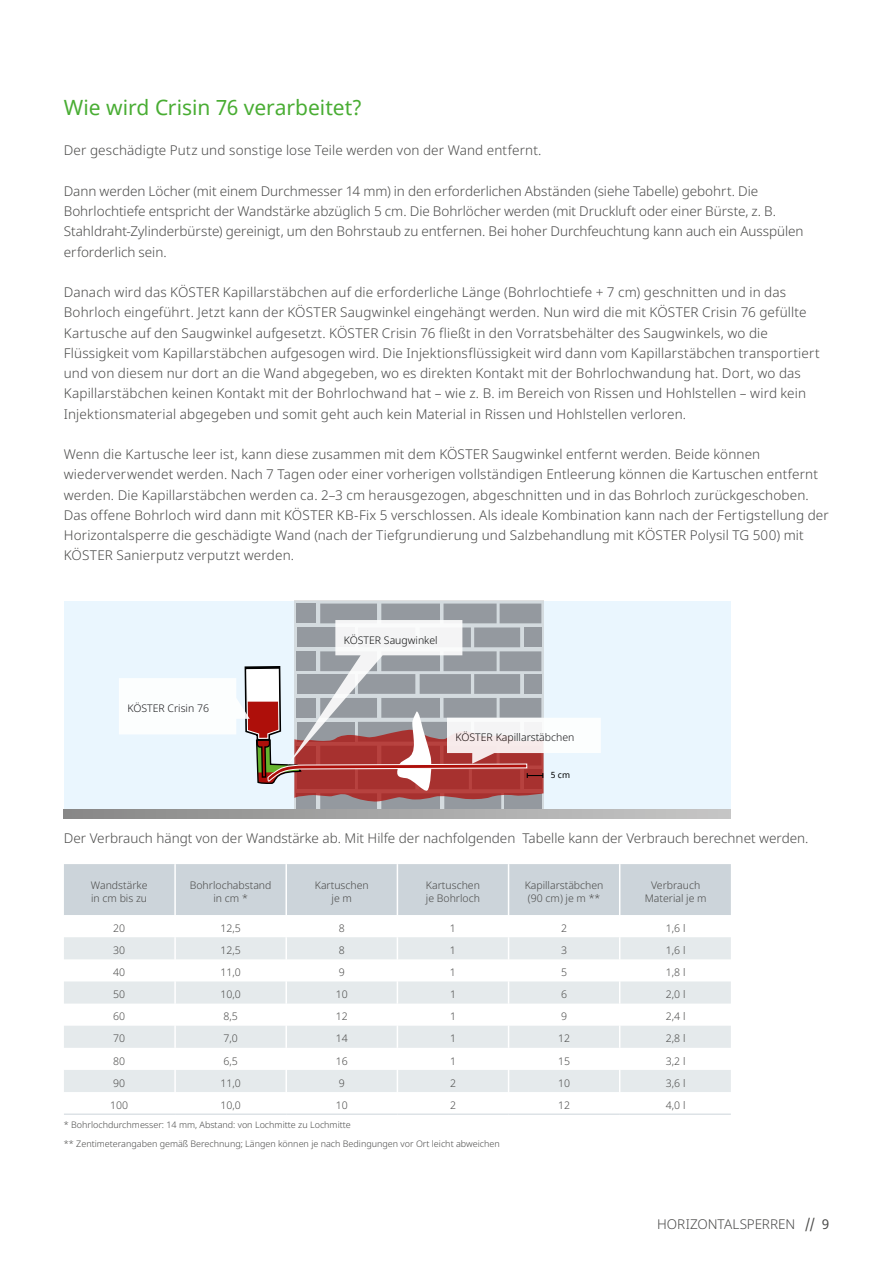
<style>
.page{position:relative;width:893px;height:1263px;background:#fff}
.page>*{position:absolute;margin:0;border:0;box-sizing:border-box;transform-origin:0 0}
.t1{font:21px "Noto Sans";letter-spacing:-.005em;color:#49ad33}
.t2{font:300 13.5px/20.2px "Noto Sans";letter-spacing:.01em;color:#4a4a49}
.t3{font:300 10.5px/12.6px "Noto Sans";color:#4a4a49;text-align:center}
.t4{font:300 10.5px "Noto Sans";color:#000}
.t5{font:300 9px/19.4px "Noto Sans";color:#4a4a49}
.t6{font:8.55px "Noto Sans";color:#000}
.s1{font-weight:400}
</style>
<div class="page">
<svg style="left:64px;top:603px;width:667px;height:511px"></svg>
<hr style="left:64px;top:1114px;width:111px;height:1px;background:#ccd4da">
<hr style="left:175px;top:1114px;width:111px;height:1px;background:#ccd4da">
<hr style="left:286px;top:1114px;width:111px;height:1px;background:#ccd4da">
<hr style="left:397px;top:1114px;width:112px;height:1px;background:#ccd4da">
<hr style="left:509px;top:1114px;width:111px;height:1px;background:#ccd4da">
<hr style="left:620px;top:1114px;width:111px;height:1px;background:#ccd4da">
<h1 class="t1" style="left:64px;top:93px;width:300px">Wie wird Crisin 76 verarbeitet?</h1>
<p class="t2" style="left:64px;top:141px;width:479px">Der geschädigte Putz und sonstige lose Teile werden von der Wand entfernt.</p>
<p class="t2" style="left:64px;top:181px;width:741px">Dann werden Löcher (mit einem Durchmesser 14 mm) in den erforderlichen Abständen (siehe Tabelle) gebohrt. Die Bohrlochtiefe entspricht der Wandstärke abzüglich 5 cm. Die Bohrlöcher werden (mit Druckluft oder einer Bürste, z. B.<br>Stahldraht-Zylinderbürste) gereinigt, um den Bohrstaub zu entfernen. Bei hoher Durchfeuchtung kann auch ein Ausspülen erforderlich sein.</p>
<p class="t2" style="left:64px;top:282px;width:757px">Danach wird das KÖSTER Kapillarstäbchen auf die erforderliche Länge (Bohrlochtiefe + 7 cm) geschnitten und in das Bohrloch eingeführt. Jetzt kann der KÖSTER Saugwinkel eingehängt werden. Nun wird die mit KÖSTER Crisin 76 gefüllte Kartusche auf den Saugwinkel aufgesetzt. KÖSTER Crisin 76 fließt in den Vorratsbehälter des Saugwinkels, wo die Flüssigkeit vom Kapillarstäbchen aufgesogen wird. Die Injektionsflüssigkeit wird dann vom Kapillarstäbchen transportiert und von diesem nur dort an die Wand abgegeben, wo es direkten Kontakt mit der Bohrlochwandung hat. Dort, wo das Kapillarstäbchen keinen Kontakt mit der Bohrlochwand hat – wie z. B. im Bereich von Rissen und Hohlstellen – wird kein Injektionsmaterial abgegeben und somit geht auch kein Material in Rissen und Hohlstellen verloren.</p>
<p class="t2" style="left:64px;top:444px;width:767px">Wenn die Kartusche leer ist, kann diese zusammen mit dem KÖSTER Saugwinkel entfernt werden. Beide können wiederverwendet werden. Nach 7 Tagen oder einer vorherigen vollständigen Entleerung können die Kartuschen entfernt werden. Die Kapillarstäbchen werden ca. 2–3 cm herausgezogen, abgeschnitten und in das Bohrloch zurückgeschoben.<br>Das offene Bohrloch wird dann mit KÖSTER KB-Fix 5 verschlossen. Als ideale Kombination kann nach der Fertigstellung der Horizontalsperre die geschädigte Wand (nach der Tiefgrundierung und Salzbehandlung mit KÖSTER Polysil TG 500) mit KÖSTER Sanierputz verputzt werden.</p>
<p class="t4" style="left:127px;top:701px;width:83px">KÖSTER Crisin 76</p>
<p class="t4" style="left:344px;top:632px;width:95px">KÖSTER Saugwinkel</p>
<p class="t4" style="left:455px;top:730px;width:121px">KÖSTER Kapillarstäbchen</p>
<p class="t6" style="left:551px;top:769px;width:21px">5 cm</p>
<p class="t2" style="left:64px;top:829px;width:746px">Der Verbrauch hängt von der Wandstärke ab. Mit Hilfe der nachfolgenden Tabelle kann der Verbrauch berechnet werden.</p>
<p class="t3" style="left:91px;top:879px;width:58px;text-align:left">Wandstärke in cm bis zu</p>
<p class="t3" style="left:190px;top:879px;width:83px">Bohrlochabstand in cm *</p>
<p class="t3" style="left:315px;top:879px;width:55px">Kartuschen je m</p>
<p class="t3" style="left:426px;top:879px;width:56px;text-align:left">Kartuschen je Bohrloch</p>
<p class="t3" style="left:525px;top:879px;width:80px">Kapillarstäbchen (90 cm) je m **</p>
<p class="t3" style="left:645px;top:879px;width:63px">Verbrauch<br>Material je m</p>
<p class="t3" style="left:113px;top:922px;width:13px">20</p>
<p class="t3" style="left:220px;top:922px;width:22px">12,5</p>
<p class="t3" style="left:339px;top:922px;width:7px">8</p>
<p class="t3" style="left:450px;top:922px;width:7px">1</p>
<p class="t3" style="left:561px;top:922px;width:7px">2</p>
<p class="t3" style="left:666px;top:922px;width:21px">1,6 l</p>
<p class="t3" style="left:113px;top:944px;width:13px">30</p>
<p class="t3" style="left:220px;top:944px;width:22px">12,5</p>
<p class="t3" style="left:339px;top:944px;width:7px">8</p>
<p class="t3" style="left:450px;top:944px;width:7px">1</p>
<p class="t3" style="left:561px;top:944px;width:7px">3</p>
<p class="t3" style="left:666px;top:944px;width:21px">1,6 l</p>
<p class="t3" style="left:113px;top:966px;width:13px">40</p>
<p class="t3" style="left:220px;top:966px;width:22px">11,0</p>
<p class="t3" style="left:339px;top:966px;width:7px">9</p>
<p class="t3" style="left:450px;top:966px;width:7px">1</p>
<p class="t3" style="left:561px;top:966px;width:7px">5</p>
<p class="t3" style="left:666px;top:966px;width:21px">1,8 l</p>
<p class="t3" style="left:113px;top:988px;width:13px">50</p>
<p class="t3" style="left:220px;top:988px;width:22px">10,0</p>
<p class="t3" style="left:336px;top:988px;width:13px">10</p>
<p class="t3" style="left:450px;top:988px;width:7px">1</p>
<p class="t3" style="left:561px;top:988px;width:7px">6</p>
<p class="t3" style="left:666px;top:988px;width:21px">2,0 l</p>
<p class="t3" style="left:113px;top:1010px;width:13px">60</p>
<p class="t3" style="left:223px;top:1010px;width:16px">8,5</p>
<p class="t3" style="left:336px;top:1010px;width:13px">12</p>
<p class="t3" style="left:450px;top:1010px;width:7px">1</p>
<p class="t3" style="left:561px;top:1010px;width:7px">9</p>
<p class="t3" style="left:666px;top:1010px;width:21px">2,4 l</p>
<p class="t3" style="left:113px;top:1032px;width:13px">70</p>
<p class="t3" style="left:223px;top:1032px;width:16px">7,0</p>
<p class="t3" style="left:336px;top:1032px;width:13px">14</p>
<p class="t3" style="left:450px;top:1032px;width:7px">1</p>
<p class="t3" style="left:558px;top:1032px;width:13px">12</p>
<p class="t3" style="left:666px;top:1032px;width:21px">2,8 l</p>
<p class="t3" style="left:113px;top:1055px;width:13px">80</p>
<p class="t3" style="left:223px;top:1055px;width:16px">6,5</p>
<p class="t3" style="left:336px;top:1055px;width:13px">16</p>
<p class="t3" style="left:450px;top:1055px;width:7px">1</p>
<p class="t3" style="left:558px;top:1055px;width:13px">15</p>
<p class="t3" style="left:666px;top:1055px;width:21px">3,2 l</p>
<p class="t3" style="left:113px;top:1077px;width:13px">90</p>
<p class="t3" style="left:220px;top:1077px;width:22px">11,0</p>
<p class="t3" style="left:339px;top:1077px;width:7px">9</p>
<p class="t3" style="left:450px;top:1077px;width:7px">2</p>
<p class="t3" style="left:558px;top:1077px;width:13px">10</p>
<p class="t3" style="left:666px;top:1077px;width:21px">3,6 l</p>
<p class="t3" style="left:110px;top:1099px;width:19px">100</p>
<p class="t3" style="left:220px;top:1099px;width:22px">10,0</p>
<p class="t3" style="left:336px;top:1099px;width:13px">10</p>
<p class="t3" style="left:450px;top:1099px;width:7px">2</p>
<p class="t3" style="left:558px;top:1099px;width:13px">12</p>
<p class="t3" style="left:666px;top:1099px;width:21px">4,0 l</p>
<p class="t5" style="left:64px;top:1115px;width:437px">* Bohrlochdurchmesser: 14 mm, Abstand: von Lochmitte zu Lochmitte<br>** Zentimeterangaben gemäß Berechnung; Längen können je nach Bedingungen vor Ort leicht abweichen</p>
<p class="t2" style="left:657px;top:1214px;width:174px">HORIZONTALSPERREN <span class="s1">// 9</span></p>
</div>
